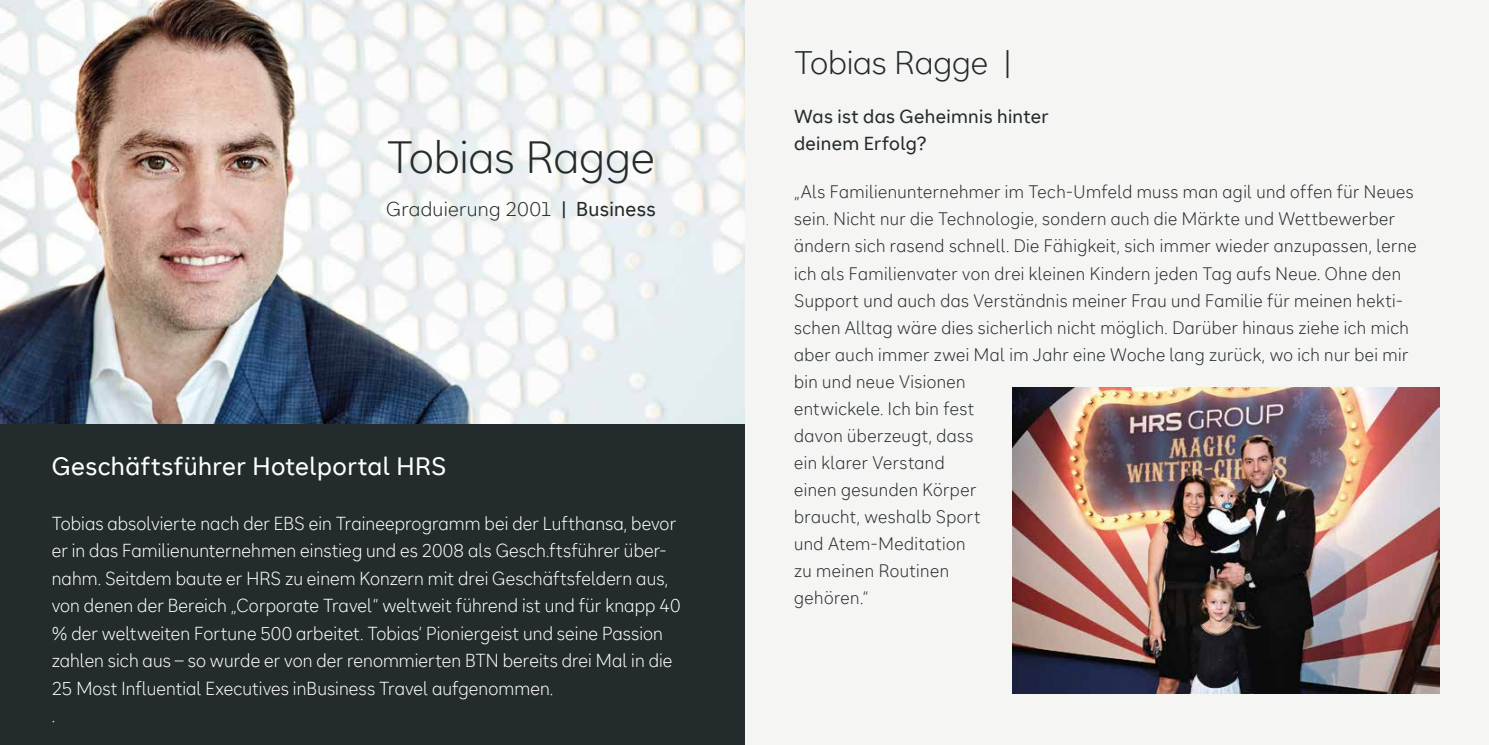
<style>
.page{position:relative;width:1489px;height:745px;background:#fff}
.page>*{position:absolute;margin:0;border:0;box-sizing:border-box;transform-origin:0 0}
.t1{font:300 45px "SRH Text";letter-spacing:-.01em;color:#242b2d}
.t2{font:300 32.5px "SRH Text";letter-spacing:-.005em;color:#242b2d}
.t3{font:25px "SRH Text";letter-spacing:.015em;color:#fff}
.t4{font:300 20px "SRH Text";letter-spacing:.01em;color:#242b2d}
.t5{font:300 18.75px/27.5px "SRH Text";letter-spacing:.005em;color:#fff;scale:.95 1}
.t6{font:18.75px/27.5px "SRH Text";letter-spacing:.015em;color:#242b2d}
.t7{font:300 18px/27px "SRH Text";letter-spacing:.025em;color:#242b2d;scale:.95 1}
.s1{font-weight:400}
</style>
<div class="page">
<div style="left:0;top:0;width:746px;height:744px;background:#242b2d"></div>
<div style="left:745px;top:0;width:743px;height:744px;background:#f5f5f4"></div>
<img style="left:0;top:0;width:744px;height:423px">
<img style="left:1012px;top:387px;width:427px;height:306px">
<h1 class="t1" style="left:387px;top:131px;width:270px">Tobias Ragge</h1>
<p class="t4" style="left:386px;top:197px;width:271px">Graduierung 2001 <span class="s1">| Business</span></p>
<h3 class="t3" style="left:52px;top:451px;width:396px">Geschäftsführer Hotelportal HRS</h3>
<p class="t5" style="left:52px;top:509px;width:663px">Tobias absolvierte nach der EBS ein Traineeprogramm bei der Lufthansa, bevor er in das Familienunternehmen einstieg und es 2008 als Gesch.ftsführer über&shy;nahm. Seitdem baute er HRS zu einem Konzern mit drei Geschäftsfeldern aus, von denen der Bereich „Corporate Travel“ weltweit führend ist und für knapp 40 % der weltweiten Fortune 500 arbeitet. Tobias’ Pioniergeist und seine Passion zahlen sich aus – so wurde er von der renommierten BTN bereits drei Mal in die 25 Most Influential Executives inBusiness Travel aufgenommen.<br>.</p>
<h2 class="t2" style="left:794px;top:44px;width:219px">Tobias Ragge |</h2>
<p class="t6" style="left:794px;top:102px;width:256px">Was ist das Geheimnis hinter deinem Erfolg?</p>
<p class="t7" style="left:794px;top:179px;width:657px">„Als Familienunternehmer im Tech-Umfeld muss man agil und offen für Neues sein. Nicht nur die Technologie, sondern auch die Märkte und Wettbewerber ändern sich rasend schnell. Die Fähigkeit, sich immer wieder anzupassen, lerne ich als Familienvater von drei kleinen Kindern jeden Tag aufs Neue. Ohne den Support und auch das Verständnis meiner Frau und Familie für meinen hekti&shy;schen Alltag wäre dies sicherlich nicht möglich. Darüber hinaus ziehe ich mich aber auch immer zwei Mal im Jahr eine Woche lang zurück, wo ich nur bei mir bin und neue Visionen<br>entwickele. Ich bin fest<br>davon überzeugt, dass<br>ein klarer Verstand<br>einen gesunden Körper<br>braucht, weshalb Sport<br>und Atem-Meditation<br>zu meinen Routinen<br>gehören.“</p>
</div>
